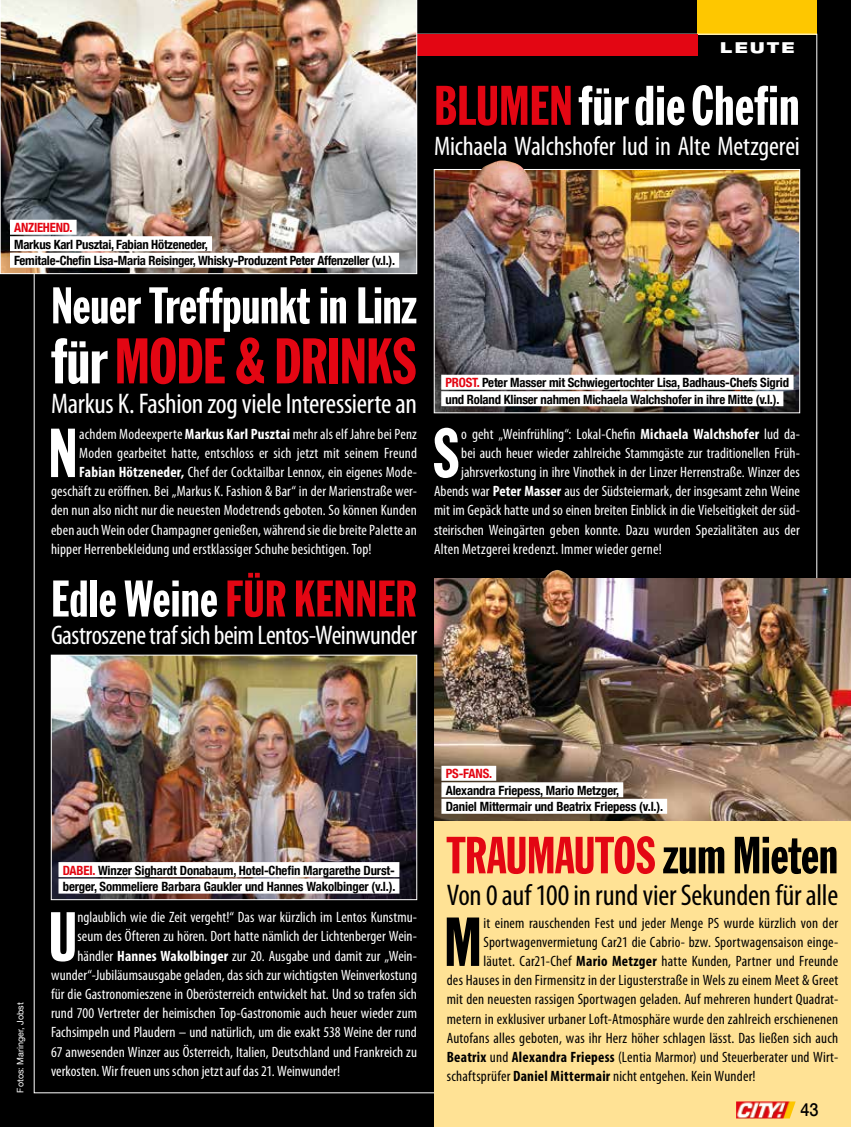
<style>
.page{position:relative;width:851px;height:1127px;background:#fff}
.page>*{position:absolute;margin:0;border:0;box-sizing:border-box;transform-origin:0 0}
.t1{font:72.6px "Franklin Extra Cond Gothic";color:#fff}
.t2{font:72.6px "Franklin Extra Cond Gothic";color:#000}
.t3{font:67.5px "Franklin Extra Cond Gothic";letter-spacing:-.015em;color:#e30613}
.t4{font:58.5px "Franklin Extra Cond Gothic";color:#fff}
.t5{font:54.75px "Franklin Extra Cond Gothic";letter-spacing:-.01em;color:#e30613}
.t6{font:54px "Franklin Extra Cond Gothic";letter-spacing:-.005em;color:#fff}
.t7{font:condensed 30px "Myriad Pro";letter-spacing:-.005em;color:#000}
.t8{font:condensed 28.5px "Myriad Pro";letter-spacing:-.01em;color:#fff}
.t9{font:condensed 27px "Myriad Pro";letter-spacing:-.015em;color:#fff}
.t10{font:500 18px "Helvetica Neue LT Com";color:#000;scale:.9 1}
.t11{font:condensed 15px "Myriad Pro";letter-spacing:.005em;color:#fff}
.t12{font:condensed 15px "Myriad Pro";letter-spacing:.015em;color:#000}
.t13{font:900 expanded 15px "Helvetica Neue LT Com";letter-spacing:.17em;color:#fff}
.t14{font:700 condensed 12.75px/16.5px "Helvetica Neue LT Com";letter-spacing:-.015em;color:#000}
.t15{font:700 condensed 12.75px "Helvetica Neue LT Com";letter-spacing:-.02em;color:#e30613}
.t16{font:9px "Helvetica Neue LT Com";color:#fff}
.s1{color:#e30613}
.s2{color:#fff}
.s3{font-weight:700}
.s4{color:#000}
</style>
<div class="page">
<div style="left:0;top:0;width:850px;height:1127px;background:#000"></div>
<div style="left:697px;top:0;width:119px;height:34px;background:#fec700"></div>
<div style="left:434px;top:578px;width:416px;height:549px;background:#ffe295"></div>
<img style="left:53px;top:657px;width:362px;height:241px">
<div style="left:51px;top:655px;width:366px;height:245px;border:1px solid #fff"></div>
<img style="left:436px;top:171px;width:361px;height:240px">
<div style="left:434px;top:169px;width:365px;height:244px;border:1px solid #fff"></div>
<img style="left:478px;top:160px;width:50px;height:15px">
<div style="left:58px;top:862px;width:341px;height:15px;background:#fff"></div>
<div style="left:58px;top:878px;width:341px;height:15px;background:#fff"></div>
<div style="left:441px;top:375px;width:352px;height:15px;background:#fff"></div>
<div style="left:441px;top:391px;width:342px;height:15px;background:#fff"></div>
<img style="left:434px;top:578px;width:416px;height:243px">
<img style="left:543px;top:570px;width:30px;height:14px">
<img style="left:736px;top:1101px;width:59px;height:17px">
<div style="left:441px;top:766px;width:55px;height:15px;background:#fff"></div>
<div style="left:441px;top:782px;width:182px;height:15px;background:#fff"></div>
<div style="left:441px;top:799px;width:226px;height:15px;background:#fff"></div>
<div style="left:34px;top:34px;width:663px;height:21px;background:#e30613"></div>
<img style="left:0;top:0;width:417px;height:274px">
<div style="left:10px;top:220px;width:67px;height:15px;background:#fff"></div>
<div style="left:10px;top:236px;width:202px;height:15px;background:#fff"></div>
<div style="left:10px;top:253px;width:389px;height:15px;background:#fff"></div>
<p class="t13" style="left:720px;top:38px;width:76px">LEUTE</p>
<h3 class="t4" style="left:434px;top:75px;width:367px"><span class="s1">BLUMEN</span> für die Chefin</h3>
<h3 class="t9" style="left:434px;top:130px;width:367px">Michaela Walchshofer lud in Alte Metzgerei</h3>
<p class="t15" style="left:14px;top:220px;width:60px">ANZIEHEND.</p>
<p class="t14" style="left:14px;top:236px;width:382px">Markus Karl Pusztai, Fabian Hötzeneder,<br>Femitale-Chefin Lisa-Maria Reisinger, Whisky-Produzent Peter Affenzeller (v.l.).</p>
<h3 class="t6" style="left:51px;top:277px;width:367px">Neuer Treffpunkt in Linz</h3>
<h2 class="t3" style="left:51px;top:325px;width:367px"><span class="s2">für</span> MODE &amp; DRINKS</h2>
<h3 class="t8" style="left:51px;top:387px;width:367px">Markus K. Fashion zog viele Interessierte an</h3>
<h1 class="t1" style="left:48px;top:415px;width:31px">N</h1>
<p class="t11" style="left:79px;top:425px;width:339px">achdem Modeexperte <span class="s3">Markus Karl Pusztai</span> mehr als elf Jahre bei Penz</p>
<p class="t11" style="left:79px;top:444px;width:339px">Moden gearbeitet hatte, entschloss er sich jetzt mit seinem Freund</p>
<p class="t11" style="left:79px;top:463px;width:339px"><span class="s3">Fabian Hötzeneder,</span> Chef der Cocktailbar Lennox, ein eigenes Mode-</p>
<p class="t11" style="left:51px;top:482px;width:367px">geschäft zu eröffnen. Bei „Markus K. Fashion &amp; Bar“ in der Marienstraße wer-</p>
<p class="t11" style="left:51px;top:501px;width:367px">den nun also nicht nur die neuesten Modetrends geboten. So können Kunden</p>
<p class="t11" style="left:51px;top:521px;width:367px">eben auch Wein oder Champagner genießen, während sie die breite Palette an</p>
<p class="t11" style="left:51px;top:540px;width:322px">hipper Herrenbekleidung und erstklassiger Schuhe besichtigen. Top!</p>
<h3 class="t6" style="left:51px;top:570px;width:367px">Edle Weine <span class="s1">FÜR KENNER</span></h3>
<h3 class="t9" style="left:51px;top:619px;width:367px">Gastroszene traf sich beim Lentos-Weinwunder</h3>
<p class="t14" style="left:445px;top:374px;width:345px"><span class="s1">PROST.</span> Peter Masser mit Schwiegertochter Lisa, Badhaus-Chefs Sigrid und Roland Klinser nahmen Michaela Walchshofer in ihre Mitte (v.l.).</p>
<h1 class="t1" style="left:432px;top:415px;width:29px">S</h1>
<p class="t11" style="left:461px;top:425px;width:340px">o geht „Weinfrühling“: Lokal-Chefin <span class="s3">Michaela Walchshofer</span> lud da-</p>
<p class="t11" style="left:461px;top:444px;width:340px">bei auch heuer wieder zahlreiche Stammgäste zur traditionellen Früh-</p>
<p class="t11" style="left:461px;top:463px;width:340px">jahrsverkostung in ihre Vinothek in der Linzer Herrenstraße. Winzer des</p>
<p class="t11" style="left:434px;top:482px;width:367px">Abends war <span class="s3">Peter Masser</span> aus der Südsteiermark, der insgesamt zehn Weine</p>
<p class="t11" style="left:434px;top:501px;width:367px">mit im Gepäck hatte und so einen breiten Einblick in die Vielseitigkeit der süd-</p>
<p class="t11" style="left:434px;top:521px;width:367px">steirischen Weingärten geben konnte. Dazu wurden Spezialitäten aus der</p>
<p class="t11" style="left:434px;top:540px;width:229px">Alten Metzgerei kredenzt. Immer wieder gerne!</p>
<p class="t16" style="left:15px;top:1092px;width:92px;rotate:-90deg">Fotos: Maringer, Jobst</p>
<p class="t14" style="left:63px;top:862px;width:334px"><span class="s1">DABEI.</span> Winzer Sighardt Donabaum, Hotel-Chefin Margarethe Durst-</p>
<p class="t14" style="left:63px;top:878px;width:334px">berger, Sommeliere Barbara Gaukler und Hannes Wakolbinger (v.l.).</p>
<h1 class="t1" style="left:48px;top:898px;width:31px">U</h1>
<p class="t11" style="left:77px;top:908px;width:341px">nglaublich wie die Zeit vergeht!“ Das war kürzlich im Lentos Kunstmu-</p>
<p class="t11" style="left:77px;top:927px;width:341px">seum des Öfteren zu hören. Dort hatte nämlich der Lichtenberger Wein-</p>
<p class="t11" style="left:77px;top:946px;width:341px">händler <span class="s3">Hannes Wakolbinger</span> zur 20. Ausgabe und damit zur „Wein-</p>
<p class="t11" style="left:51px;top:966px;width:367px">wunder“-Jubiläumsausgabe geladen, das sich zur wichtigsten Weinverkostung</p>
<p class="t11" style="left:51px;top:985px;width:367px">für die Gastronomieszene in Oberösterreich entwickelt hat. Und so trafen sich</p>
<p class="t11" style="left:51px;top:1004px;width:367px">rund 700 Vertreter der heimischen Top-Gastronomie auch heuer wieder zum</p>
<p class="t11" style="left:51px;top:1023px;width:367px">Fachsimpeln und Plaudern – und natürlich, um die exakt 538 Weine der rund</p>
<p class="t11" style="left:51px;top:1042px;width:367px">67 anwesenden Winzer aus Österreich, Italien, Deutschland und Frankreich zu</p>
<p class="t11" style="left:51px;top:1062px;width:290px">verkosten. Wir freuen uns schon jetzt auf das 21. Weinwunder!</p>
<p class="t15" style="left:445px;top:766px;width:48px">PS-FANS.</p>
<p class="t14" style="left:445px;top:782px;width:219px">Alexandra Friepess, Mario Metzger,<br>Daniel Mittermair und Beatrix Friepess (v.l.).</p>
<h3 class="t5" style="left:446px;top:826px;width:393px">TRAUMAUTOS <span class="s4">zum Mieten</span></h3>
<h3 class="t7" style="left:446px;top:877px;width:393px">Von 0 auf 100 in rund vier Sekunden für alle</h3>
<h1 class="t2" style="left:444px;top:903px;width:40px">M</h1>
<p class="t12" style="left:483px;top:913px;width:356px">it einem rauschenden Fest und jeder Menge PS wurde kürzlich von der</p>
<p class="t12" style="left:483px;top:933px;width:356px">Sportwagenvermietung Car21 die Cabrio- bzw. Sportwagensaison einge-</p>
<p class="t12" style="left:483px;top:952px;width:356px">läutet. Car21-Chef <span class="s3">Mario Metzger</span> hatte Kunden, Partner und Freunde</p>
<p class="t12" style="left:446px;top:971px;width:393px">des Hauses in den Firmensitz in der Ligusterstraße in Wels zu einem Meet &amp; Greet</p>
<p class="t12" style="left:446px;top:990px;width:393px">mit den neuesten rassigen Sportwagen geladen. Auf mehreren hundert Quadrat-</p>
<p class="t12" style="left:446px;top:1009px;width:393px">metern in exklusiver urbaner Loft-Atmosphäre wurde den zahlreich erschienenen</p>
<p class="t12" style="left:446px;top:1029px;width:393px">Autofans alles geboten, was ihr Herz höher schlagen lässt. Das ließen sich auch</p>
<p class="t12" style="left:446px;top:1048px;width:393px"><span class="s3">Beatrix</span> und <span class="s3">Alexandra Friepess</span> (Lentia Marmor) und Steuerberater und Wirt-</p>
<p class="t12" style="left:446px;top:1067px;width:310px">schaftsprüfer <span class="s3">Daniel Mittermair</span> nicht entgehen. Kein Wunder!</p>
<p class="t10" style="left:800px;top:1099px;width:22px">43</p>
</div>
